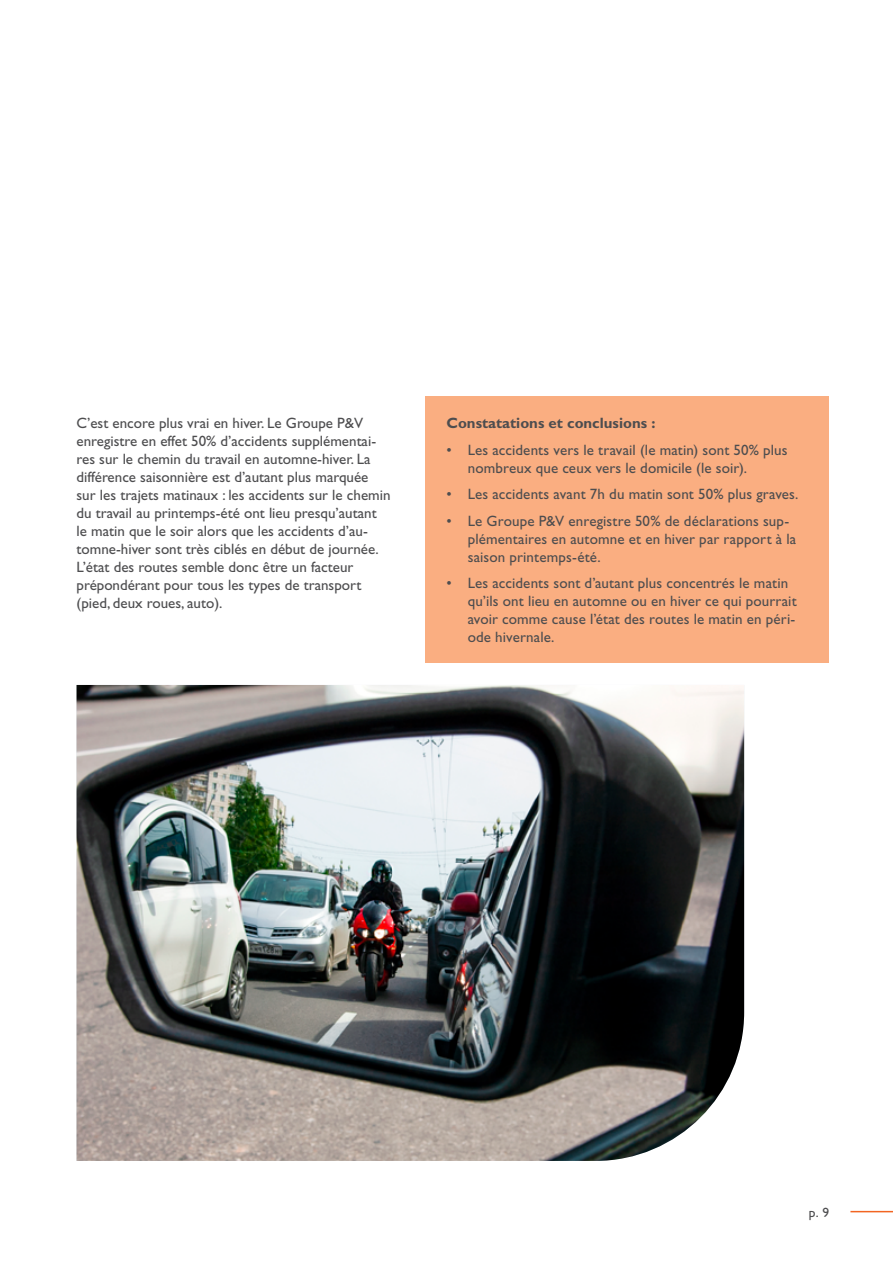
<style>
.page{position:relative;width:893px;height:1263px;background:#fff}
.page>*{position:absolute;margin:0;border:0;box-sizing:border-box;transform-origin:0 0}
.t1{font:15px/18px "Gill Sans Std";color:#4d4d4f}
.t2{font:700 15px "Gill Sans Std";color:#4d4d4f}
.t3{font:13.5px "Gill Sans Std";color:#4d4d4f}
</style>
<div class="page">
<hr style="left:892px;top:0;width:1px;height:1263px;background:#000">
<div style="left:425px;top:396px;width:404px;height:267px;background:#faae81"></div>
<img style="left:77px;top:685px;width:667px;height:476px">
<hr style="left:850px;top:1211px;width:43px;height:1px;background:#f26522">
<p class="t1" style="left:77px;top:414px;width:315px">C’est encore plus vrai en hiver. Le Groupe P&amp;V enregistre en effet 50% d’accidents supplémentai&shy;res sur le chemin du travail en automne-hiver. La différence saisonnière est d’autant plus marquée sur les trajets matinaux : les accidents sur le chemin du travail au printemps-été ont lieu presqu’autant le matin que le soir alors que les accidents d’au&shy;tomne-hiver sont très ciblés en début de journée.<br>L’état des routes semble donc être un facteur prépondérant pour tous les types de transport (pied, deux roues, auto).</p>
<p class="t2" style="left:446px;top:414px;width:210px">Constatations et conclusions :</p>
<p class="t1" style="left:468px;top:441px;width:321px;text-indent:-21px">• Les accidents vers le travail (le matin) sont 50% plus nombreux que ceux vers le domicile (le soir).</p>
<p class="t1" style="left:446px;top:485px;width:354px">• Les accidents avant 7h du matin sont 50% plus graves.</p>
<p class="t1" style="left:468px;top:512px;width:330px;text-indent:-21px">• Le Groupe P&amp;V enregistre 50% de déclarations sup&shy;plémentaires en automne et en hiver par rapport à la saison printemps-été.</p>
<p class="t1" style="left:468px;top:574px;width:330px;text-indent:-21px">• Les accidents sont d’autant plus concentrés le matin qu’ils ont lieu en automne ou en hiver ce qui pourrait avoir comme cause l’état des routes le matin en péri&shy;ode hivernale.</p>
<p class="t3" style="left:809px;top:1204px;width:22px">p. 9</p>
</div>
